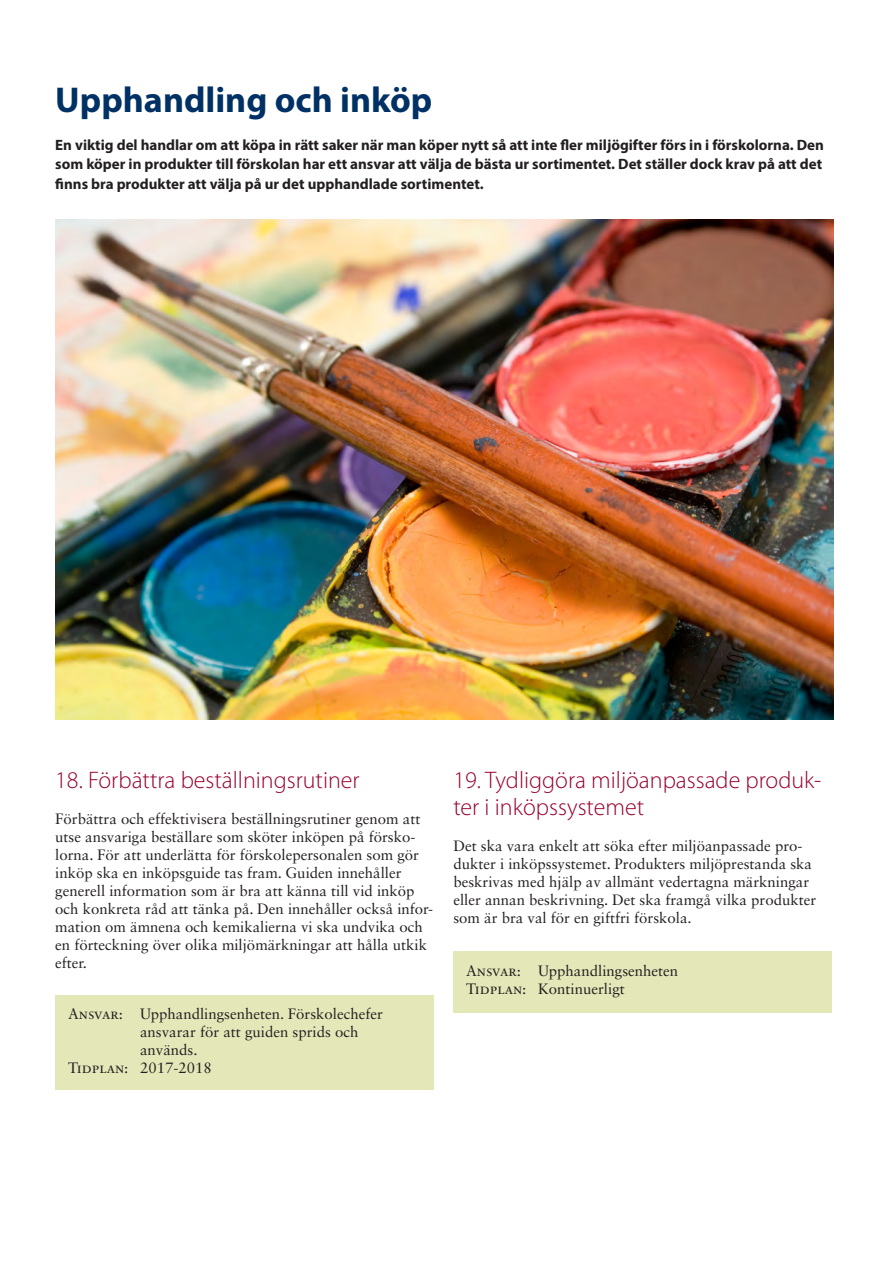
<style>
.page{position:relative;width:893px;height:1263px;background:#fff}
.page>*{position:absolute;margin:0;border:0;box-sizing:border-box;transform-origin:0 0}
.t1{font:700 36px "Myriad Pro";color:#003165}
.t2{font:300 24px/27px "Myriad Pro";color:#98012d}
.t3{font:15px/18px "Sabon LT Std";color:#231f20}
.t4{font:700 15px/19.5px "Myriad Pro";color:#231f20;text-align:justify}
</style>
<div class="page">
<div style="left:55px;top:995px;width:379px;height:94px;background:#e4e8b9"></div>
<div style="left:453px;top:951px;width:379px;height:62px;background:#e4e8b9"></div>
<img style="left:55px;top:220px;width:778px;height:499px">
<p class="t1" style="left:55px;top:76px;width:379px">Upphandling och inköp</p>
<p class="t4" style="left:55px;top:134px;width:770px">En viktig del handlar om att köpa in rätt saker när man köper nytt så att inte fler miljögifter förs in i förskolorna. Den som köper in produkter till förskolan har ett ansvar att välja de bästa ur sortimentet. Det ställer dock krav på att det finns bra produkter att välja på ur det upphandlade sortimentet.</p>
<p class="t2" style="left:55px;top:766px;width:306px">18. Förbättra beställningsrutiner</p>
<p class="t3" style="left:55px;top:809px;width:379px">Förbättra och effektivisera beställningsrutiner genom att utse ansvariga beställare som sköter inköpen på försko&shy;lorna. För att underlätta för förskolepersonalen som gör inköp ska en inköpsguide tas fram. Guiden innehåller generell information som är bra att känna till vid inköp och konkreta råd att tänka på. Den innehåller också infor&shy;mation om ämnena och kemikalierna vi ska undvika och en förteckning över olika miljömärkningar att hålla utkik efter.</p>
<p class="t3" style="left:68px;top:1005px;width:316px">Ansvar: Upphandlingsenheten. Förskolechefer</p>
<p class="t3" style="left:140px;top:1023px;width:220px">ansvarar för att guiden sprids och</p>
<p class="t3" style="left:140px;top:1041px;width:59px">används.</p>
<p class="t3" style="left:68px;top:1059px;width:145px">Tidplan: 2017-2018</p>
<p class="t2" style="left:453px;top:766px;width:369px">19. Tydliggöra miljöanpassade produk&shy;ter i inköpssystemet</p>
<p class="t3" style="left:453px;top:836px;width:364px">Det ska vara enkelt att söka efter miljöanpassade pro&shy;dukter i inköpssystemet. Produkters miljöprestanda ska beskrivas med hjälp av allmänt vedertagna märkningar eller annan beskrivning. Det ska framgå vilka produkter som är bra val för en giftfri förskola.</p>
<p class="t3" style="left:466px;top:961px;width:214px">Ansvar: Upphandlingsenheten<br>Tidplan: Kontinuerligt</p>
</div>
